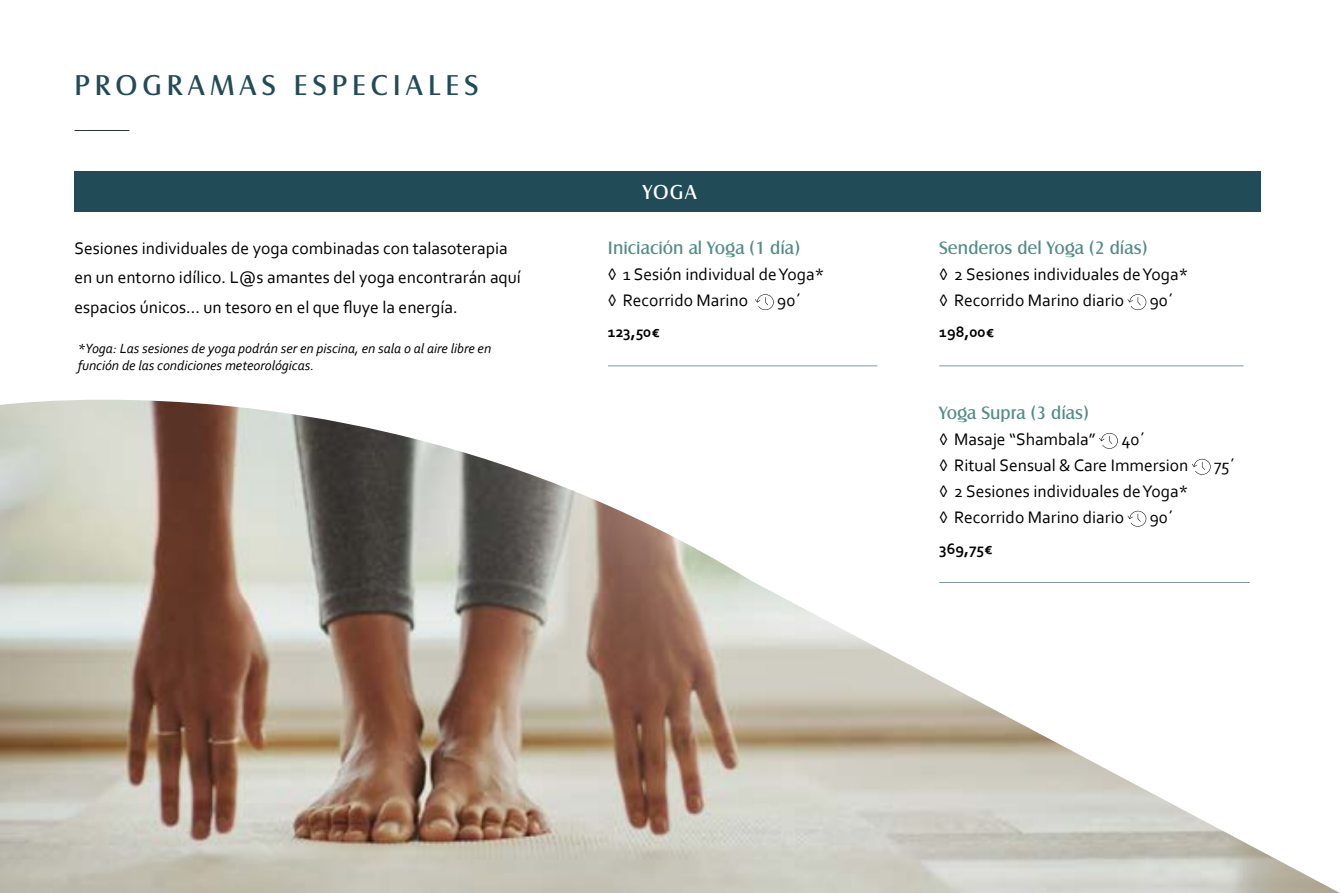
<style>
.page{position:relative;width:1340px;height:893px;background:#fff}
.page>*{position:absolute;margin:0;border:0;box-sizing:border-box;transform-origin:0 0}
.t1{font:29.75px "Castle TOT Boo";letter-spacing:.17em;color:#214b57}
.t2{font:21px "Castle TOT Boo";color:#fff}
.t3{font:18.55px "Castle TOT Boo";color:#518d85}
.t4{font:17.5px/25.9px "Corbel";color:#000}
.t5{font:700 15.75px "Corbel";color:#000}
.t6{font:italic 14px/16.8px "Corbel";color:#000}
</style>
<div class="page">
<hr style="left:74px;top:130px;width:55px;height:1px;background:#2b3338">
<div style="left:74px;top:171px;width:1186px;height:41px;background:#214b57"></div>
<svg style="left:755px;top:294px;width:18px;height:16px"></svg>
<hr style="left:608px;top:366px;width:269px;height:1px;background:#214b57">
<svg style="left:1127px;top:294px;width:19px;height:16px"></svg>
<hr style="left:939px;top:366px;width:304px;height:1px;background:#214b57">
<img style="left:0;top:400px;width:1339px;height:493px">
<h1 class="t1" style="left:74px;top:68px;width:405px">PROGRAMAS ESPECIALES</h1>
<p class="t4" style="left:74px;top:232px;width:448px;line-height:29.8px">Sesiones individuales de yoga combinadas con talasoterapia en un entorno idílico. L@s amantes del yoga encontrarán aquí espacios únicos… un tesoro en el que fluye la energía.</p>
<p class="t6" style="left:78px;top:339px;width:415px">*Yoga: Las sesiones de yoga podrán ser en piscina, en sala o al aire libre en función de las condiciones meteorológicas.</p>
<p class="t2" style="left:643px;top:180px;width:55px">YOGA</p>
<p class="t3" style="left:608px;top:238px;width:194px">Iniciación al Yoga (1 día)</p>
<p class="t4" style="left:608px;top:261px;width:218px">◊ 1 Sesión individual de Yoga* ◊ Recorrido Marino</p>
<p class="t4" style="left:777px;top:287px;width:26px">90´</p>
<p class="t5" style="left:608px;top:322px;width:53px">123,50€</p>
<p class="t3" style="left:939px;top:238px;width:210px">Senderos del Yoga (2 días)</p>
<p class="t4" style="left:939px;top:261px;width:250px">◊ 2 Sesiones individuales de Yoga* ◊ Recorrido Marino diario</p>
<p class="t4" style="left:1149px;top:287px;width:26px">90´</p>
<p class="t5" style="left:939px;top:322px;width:56px">198,00€</p>
<p class="t3" style="left:939px;top:402px;width:151px">Yoga Supra (3 días)</p>
<p class="t4" style="left:939px;top:426px;width:158px">◊ Masaje “Shambala”</p>
<p class="t4" style="left:939px;top:426px;width:251px;text-indent:182px">40´<br>◊ Ritual Sensual &amp; Care Immersion</p>
<p class="t4" style="left:939px;top:478px;width:250px">◊ 2 Sesiones individuales de Yoga* ◊ Recorrido Marino diario</p>
<p class="t4" style="left:1149px;top:504px;width:26px">90´</p>
<p class="t5" style="left:939px;top:539px;width:55px">369,75€</p>
<p class="t4" style="left:1214px;top:452px;width:23px">75´</p>
</div>
